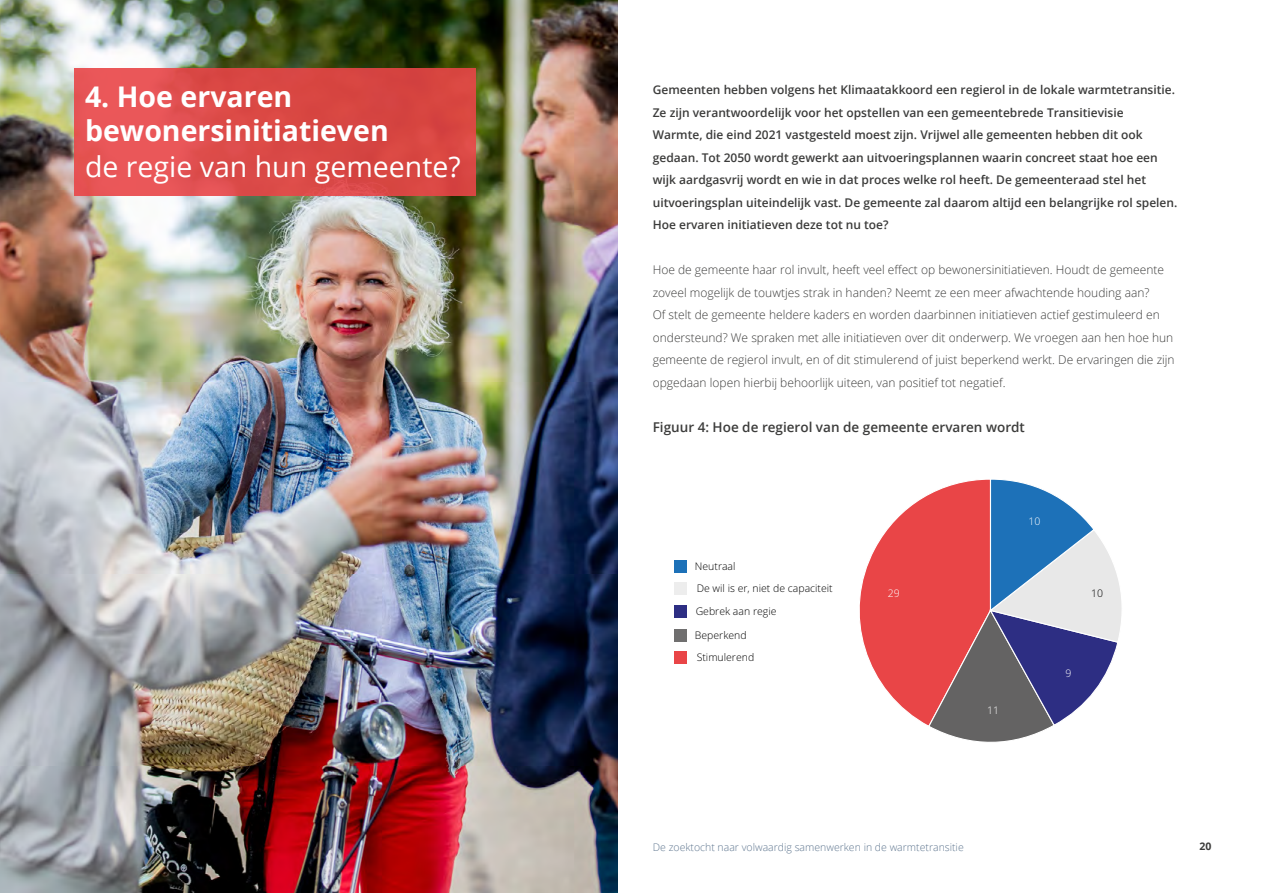
<style>
.page{position:relative;width:1263px;height:893px;background:#fff}
.page>*{position:absolute;margin:0;border:0;box-sizing:border-box;transform-origin:0 0}
.t1{font:700 28.5px "Open Sans";color:#fff}
.t2{font:28.5px "Open Sans";color:#fff}
.t3{font:600 13.5px "Open Sans";color:#3c3c3b}
.t4{font:600 12px/22.5px "Open Sans";color:#3c3c3b}
.t5{font:300 12px/22.5px "Open Sans";color:#3c3c3b}
.t6{font:300 10.5px/21.6px "Open Sans";color:#000}
.t7{font:300 10.5px "Open Sans";color:#607790}
.t8{font:300 10.5px "Open Sans";color:#fff}
.t9{font:700 10.5px "Open Sans";color:#3c3c3b}
</style>
<div class="page">
<img style="left:0;top:0;width:618px;height:893px">
<div style="left:74px;top:68px;width:402px;height:128px;background:linear-gradient(to right,#e85658,#d3413c)"></div>
<svg style="left:859px;top:479px;width:263px;height:263px"></svg>
<div style="left:674px;top:605px;width:13px;height:13px;background:#2d2e83"></div>
<div style="left:674px;top:582px;width:13px;height:13px;background:#ededed"></div>
<div style="left:674px;top:560px;width:13px;height:13px;background:#1d71b8"></div>
<div style="left:674px;top:651px;width:13px;height:13px;background:#e94547"></div>
<div style="left:674px;top:629px;width:13px;height:13px;background:#706f6f"></div>
<h1 class="t1" style="left:85px;top:76px;width:209px">4. Hoe ervaren</h1>
<h1 class="t1" style="left:85px;top:111px;width:305px">bewonersinitiatieven</h1>
<h1 class="t2" style="left:85px;top:147px;width:377px">de regie van hun gemeente?</h1>
<p class="t4" style="left:653px;top:78px;width:526px">Gemeenten hebben volgens het Klimaatakkoord een regierol in de lokale warmtetransitie.<br>Ze zijn verantwoordelijk voor het opstellen van een gemeentebrede Transitievisie<br>Warmte, die eind 2021 vastgesteld moest zijn. Vrijwel alle gemeenten hebben dit ook gedaan. Tot 2050 wordt gewerkt aan uitvoeringsplannen waarin concreet staat hoe een wijk aardgasvrij wordt en wie in dat proces welke rol heeft. De gemeenteraad stel het uitvoeringsplan uiteindelijk vast. De gemeente zal daarom altijd een belangrijke rol spelen.<br>Hoe ervaren initiatieven deze tot nu toe?</p>
<p class="t5" style="left:653px;top:258px;width:523px">Hoe de gemeente haar rol invult, heeft veel effect op bewonersinitiatieven. Houdt de gemeente zoveel mogelijk de touwtjes strak in handen? Neemt ze een meer afwachtende houding aan?<br>Of stelt de gemeente heldere kaders en worden daarbinnen initiatieven actief gestimuleerd en ondersteund? We spraken met alle initiatieven over dit onderwerp. We vroegen aan hen hoe hun gemeente de regierol invult, en of dit stimulerend of juist beperkend werkt. De ervaringen die zijn opgedaan lopen hierbij behoorlijk uiteen, van positief tot negatief.</p>
<p class="t3" style="left:653px;top:418px;width:374px">Figuur 4: Hoe de regierol van de gemeente ervaren wordt</p>
<p class="t6" style="left:695px;top:555px;width:139px">Neutraal<br>De wil is er, niet de capaciteit</p>
<p class="t6" style="left:696px;top:600px;width:82px">Gebrek aan regie</p>
<p class="t6" style="left:695px;top:624px;width:61px">Beperkend<br>Stimulerend</p>
<p class="t8" style="left:888px;top:586px;width:13px">29</p>
<p class="t8" style="left:987px;top:703px;width:13px">11</p>
<p class="t8" style="left:1028px;top:514px;width:13px">10</p>
<p class="t6" style="left:1091px;top:582px;width:13px">10</p>
<p class="t8" style="left:1065px;top:666px;width:7px">9</p>
<p class="t7" style="left:653px;top:840px;width:312px">De zoektocht naar volwaardig samenwerken in de warmtetransitie</p>
<p class="t9" style="left:1199px;top:838px;width:13px">20</p>
</div>
